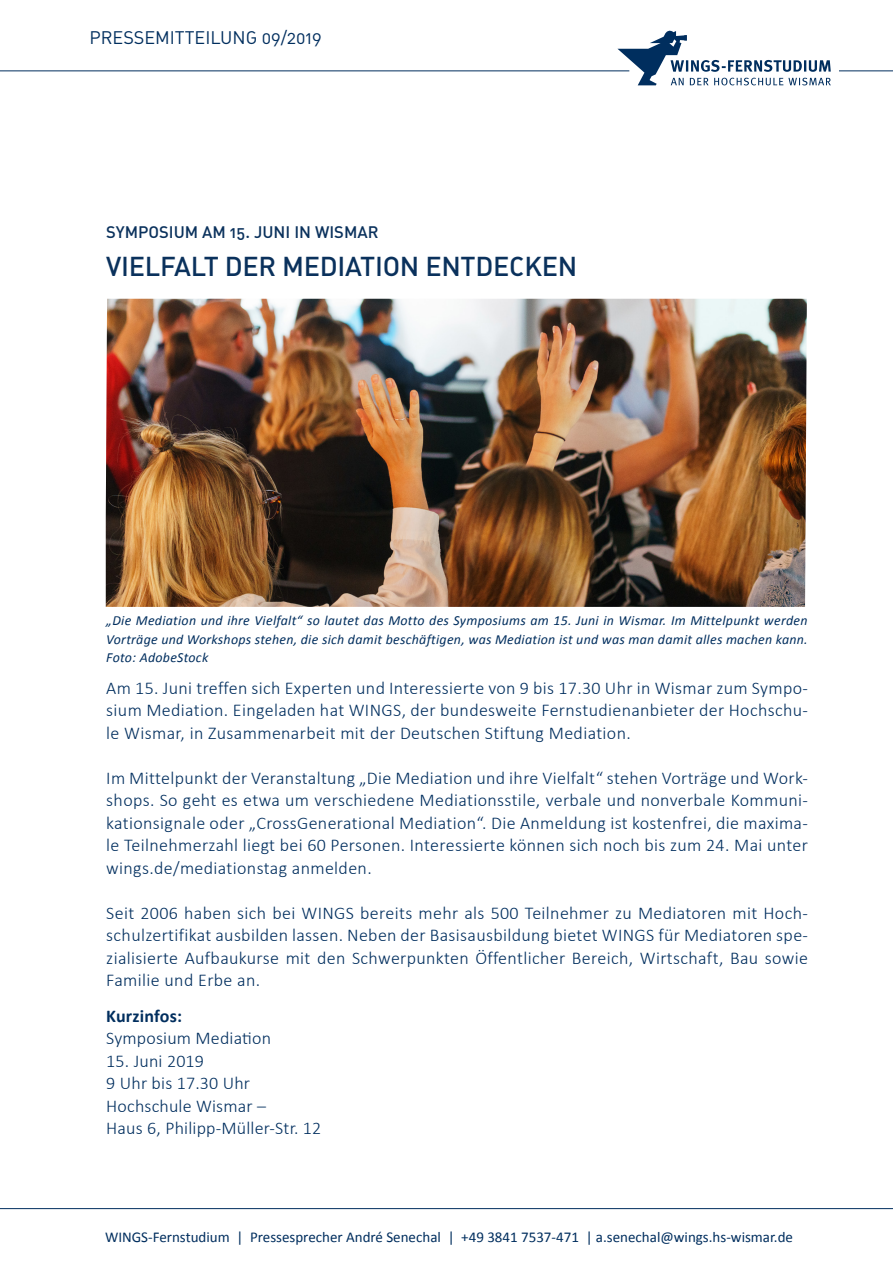
<style>
.page{position:relative;width:893px;height:1263px;background:#fff}
.page>*{position:absolute;margin:0;border:0;box-sizing:border-box;transform-origin:0 0}
.t1{font:27px "DIN Medium Alternate";letter-spacing:-.01em;color:#0a315c}
.t2{font:300 18px/22.5px "Calibri";letter-spacing:.02em;color:#002e5e;text-align:justify}
.t3{font:18px "DIN Regular Alternate";color:#002e5e}
.t4{font:700 18px "Calibri";letter-spacing:.01em;color:#002e5e}
.t5{font:16.5px "DIN Medium Alternate";color:#0a315c}
.t6{font:15px "Calibri";color:#002e5e}
.t7{font:italic 13.95px/18.5px "Calibri";letter-spacing:.02em;color:#002e5e;text-align:justify}
</style>
<div class="page">
<svg style="left:617px;top:30px;width:214px;height:55px"></svg>
<hr style="left:0;top:71px;width:629px;height:1px;background:#002e5e">
<hr style="left:839px;top:71px;width:54px;height:1px;background:#002e5e">
<hr style="left:0;top:1208px;width:893px;height:1px;background:#002e5e">
<img style="left:106px;top:299px;width:701px;height:308px">
<p class="t3" style="left:90px;top:26px;width:234px">PRESSEMITTEILUNG 09/2019</p>
<p class="t5" style="left:106px;top:222px;width:274px">SYMPOSIUM AM 15. JUNI IN WISMAR</p>
<h1 class="t1" style="left:106px;top:249px;width:473px">VIELFALT DER MEDIATION ENTDECKEN</h1>
<p class="t7" style="left:106px;top:611px;width:703px">„Die Mediation und ihre Vielfalt“ so lautet das Motto des Symposiums am 15. Juni in Wismar. Im Mittelpunkt werden Vorträge und Workshops stehen, die sich damit beschäftigen, was Mediation ist und was man damit alles machen kann.<br>Foto: AdobeStock</p>
<p class="t2" style="left:106px;top:676px;width:703px">Am 15. Juni treffen sich Experten und Interessierte von 9 bis 17.30 Uhr in Wismar zum Sympo&shy;sium Mediation. Eingeladen hat WINGS, der bundesweite Fernstudienanbieter der Hochschu&shy;le Wismar, in Zusammenarbeit mit der Deutschen Stiftung Mediation.</p>
<p class="t2" style="left:106px;top:766px;width:703px">Im Mittelpunkt der Veranstaltung „Die Mediation und ihre Vielfalt“ stehen Vorträge und Work&shy;shops. So geht es etwa um verschiedene Mediationsstile, verbale und nonverbale Kommuni&shy;kationsignale oder „CrossGenerational Mediation“. Die Anmeldung ist kostenfrei, die maxima&shy;le Teilnehmerzahl liegt bei 60 Personen. Interessierte können sich noch bis zum 24. Mai unter wings.de/mediationstag anmelden.</p>
<p class="t2" style="left:106px;top:901px;width:703px">Seit 2006 haben sich bei WINGS bereits mehr als 500 Teilnehmer zu Mediatoren mit Hoch&shy;schulzertifikat ausbilden lassen. Neben der Basisausbildung bietet WINGS für Mediatoren spe&shy;zialisierte Aufbaukurse mit den Schwerpunkten Öffentlicher Bereich, Wirtschaft, Bau sowie Familie und Erbe an.</p>
<p class="t4" style="left:106px;top:1004px;width:77px">Kurzinfos:</p>
<p class="t2" style="left:106px;top:1026px;width:166px">Symposium Mediation</p>
<p class="t2" style="left:106px;top:1048px;width:217px;text-align:left">15. Juni 2019<br>9 Uhr bis 17.30 Uhr<br>Hochschule Wismar –<br>Haus 6, Philipp-Müller-Str. 12</p>
<p class="t6" style="left:105px;top:1227px;width:689px">WINGS-Fernstudium | Pressesprecher André Senechal | +49 3841 7537-471 | a.senechal@wings.hs-wismar.de</p>
</div>
